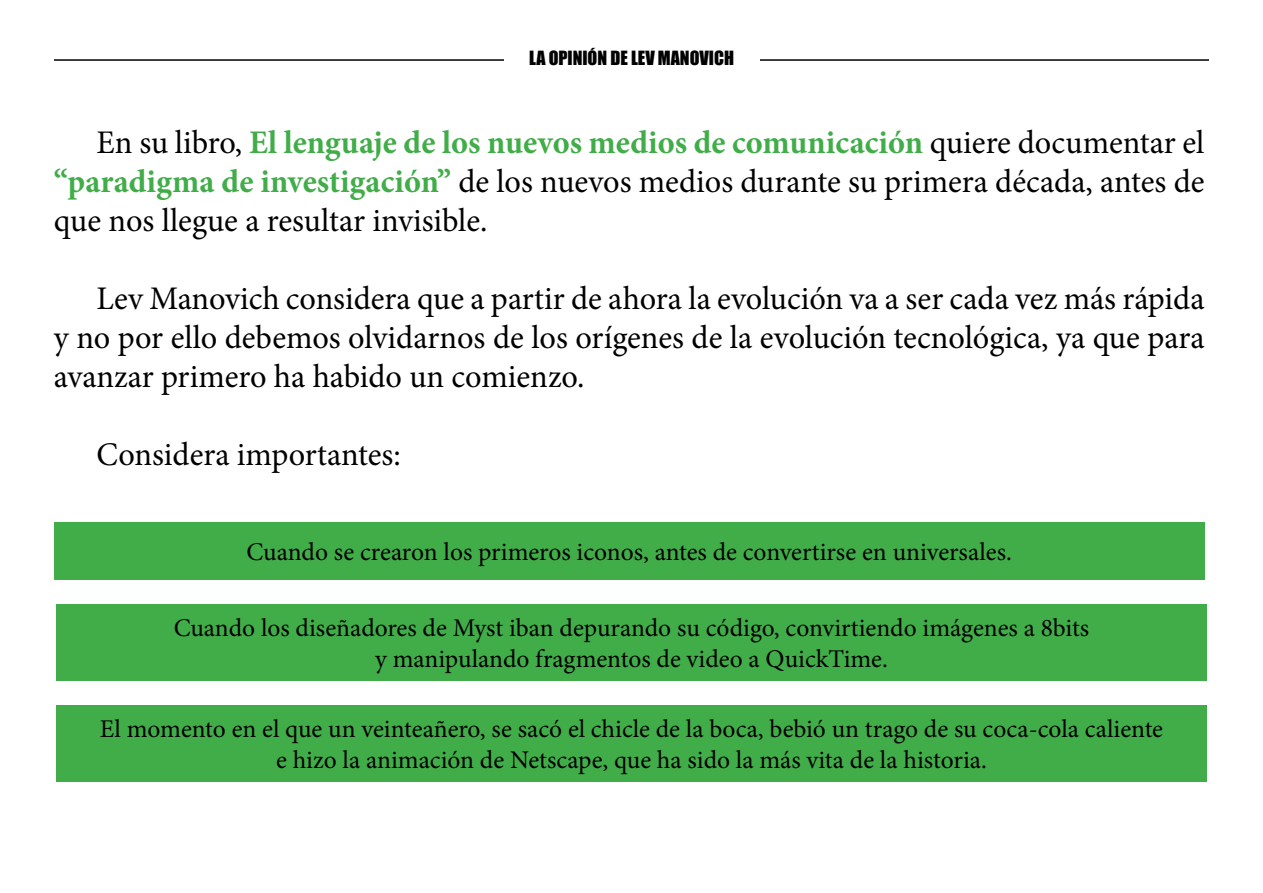
<style>
.page{position:relative;width:1263px;height:893px;background:#fff}
.page>*{position:absolute;margin:0;border:0;box-sizing:border-box;transform-origin:0 0}
.t1{font:33px/39px "Minion Pro";color:#000;text-align:justify}
.t2{font:25.5px/30.6px "Minion Pro";color:#000;text-align:center}
.t3{font:18px "Impact";color:#000}
.s1{font-weight:700;color:#41ad49}
</style>
<div class="page">
<hr style="left:54px;top:59px;width:1155px;height:2px;background:#000">
<div style="left:504px;top:51px;width:255px;height:27px;background:#fff"></div>
<div style="left:54px;top:522px;width:1150px;height:57px;background:#41ad49"></div>
<div style="left:56px;top:604px;width:1151px;height:76px;background:#41ad49"></div>
<div style="left:56px;top:705px;width:1151px;height:76px;background:#41ad49"></div>
<p class="t3" style="left:529px;top:44px;width:207px">LA OPINIÓN DE LEV MANOVICH</p>
<p class="t1" style="left:54px;top:123px;width:1152px;text-indent:43px">En su libro, <span class="s1">El lenguaje de los nuevos medios de comunicación</span> quiere documentar el <span class="s1">“paradigma de investigación”</span> de los nuevos medios durante su primera década, antes de que nos llegue a resultar invisible.</p>
<p class="t1" style="left:54px;top:279px;width:1152px;text-indent:43px">Lev Manovich considera que a partir de ahora la evolución va a ser cada vez más rápida y no por ello debemos olvidarnos de los orígenes de la evolución tecnológica, ya que para avanzar primero ha habido un comienzo.</p>
<p class="t1" style="left:97px;top:435px;width:306px">Considera importantes:</p>
<p class="t2" style="left:247px;top:537px;width:767px">Cuando se crearon los primeros iconos, antes de convertirse en universales.</p>
<p class="t2" style="left:174px;top:613px;width:917px">Cuando los diseñadores de Myst iban depurando su código, convirtiendo imágenes a 8bits y manipulando fragmentos de video a QuickTime.</p>
<p class="t2" style="left:100px;top:714px;width:1065px">El momento en el que un veinteañero, se sacó el chicle de la boca, bebió un trago de su coca-cola caliente e hizo la animación de Netscape, que ha sido la más vita de la historia.</p>
</div>
